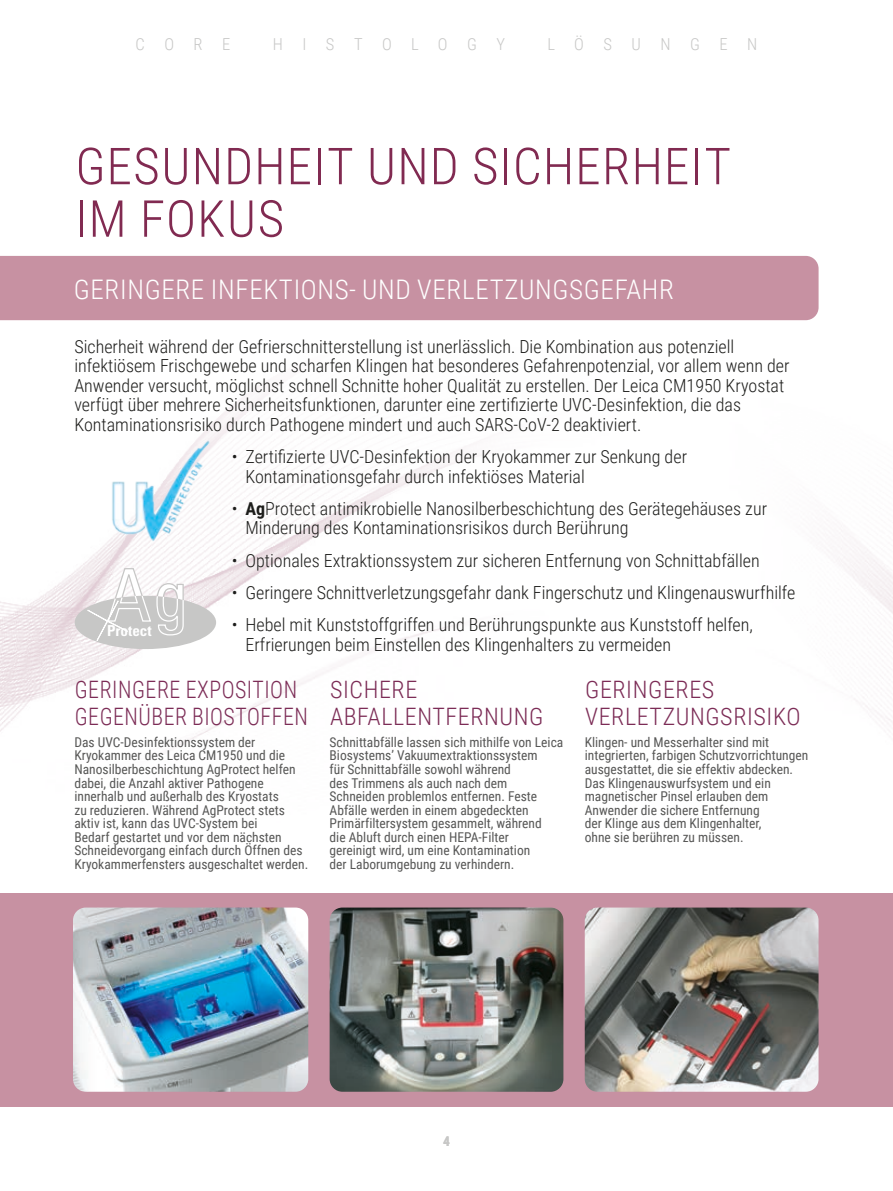
<style>
.page{position:relative;width:893px;height:1191px;background:#fff}
.page>*{position:absolute;margin:0;border:0;box-sizing:border-box;transform-origin:0 0}
.t1{font:300 51px/52.5px "Roboto Condensed";letter-spacing:.025em;color:#812a51}
.t2{font:300 27px "Roboto Condensed";letter-spacing:.025em;color:#fff}
.t3{font:300 24px/27px "Roboto Condensed";letter-spacing:.025em;color:#7c2c56}
.t4{font:300 24px/27px "Roboto Condensed";letter-spacing:.025em;color:#7c2c56;scale:.91 1}
.t5{font:300 18px/19.5px "Roboto Condensed";color:#1d1d1b}
.t6{font:300 16.5px "Roboto Condensed";letter-spacing:1.185em;color:#c7c7c6}
.t7{font:700 condensed 15.15px "Univers";color:#fff}
.t8{font:13.5px/13.5px "Roboto Condensed";color:#575756}
.t9{font:700 13.5px "Roboto Condensed";color:#c7c7c6}
.s1{font-weight:700}
</style>
<div class="page">
<img style="left:0;top:255px;width:893px;height:493px">
<div style="left:0;top:256px;width:819px;height:64px;background:#c791a2"></div>
<div style="left:0;top:893px;width:893px;height:213px;background:#c791a2"></div>
<img style="left:73px;top:907px;width:235px;height:184px">
<img style="left:330px;top:907px;width:233px;height:184px">
<img style="left:585px;top:907px;width:233px;height:184px">
<svg style="left:73px;top:564px;width:145px;height:88px"></svg>
<img style="left:94px;top:434px;width:125px;height:121px">
<p class="t6" style="left:135px;top:32px;width:97px">CORE</p>
<p class="t6" style="left:273px;top:32px;width:234px">HISTOLOGY</p>
<p class="t6" style="left:547px;top:32px;width:211px">LÖSUNGEN</p>
<h1 class="t1" style="left:75px;top:138px;width:657px">GESUNDHEIT UND SICHERHEIT<br>IM FOKUS</h1>
<h2 class="t2" style="left:74px;top:270px;width:602px">GERINGERE INFEKTIONS- UND VERLETZUNGSGEFAHR</h2>
<p class="t5" style="left:74px;top:336px;width:717px">Sicherheit während der Gefrierschnitterstellung ist unerlässlich. Die Kombination aus potenziell infektiösem Frischgewebe und scharfen Klingen hat besonderes Gefahrenpotenzial, vor allem wenn der Anwender versucht, möglichst schnell Schnitte hoher Qualität zu erstellen. Der Leica CM1950 Kryostat verfügt über mehrere Sicherheitsfunktionen, darunter eine zertifizierte UVC-Desinfektion, die das Kontaminationsrisiko durch Pathogene mindert und auch SARS‑CoV‑2 deaktiviert.</p>
<h3 class="t5" style="left:245px;top:446px;width:443px;text-indent:-14px">• Zertifizierte UVC-Desinfektion der Kryokammer zur Senkung der<br>Kontaminationsgefahr durch infektiöses Material</h3>
<h3 class="t5" style="left:245px;top:498px;width:523px;text-indent:-14px">• <span class="s1">Ag</span>Protect antimikrobielle Nanosilberbeschichtung des Gerätegehäuses zur<br>Minderung des Kontaminationsrisikos durch Berührung</h3>
<h3 class="t5" style="left:232px;top:550px;width:529px">• Optionales Extraktionssystem zur sicheren Entfernung von Schnittabfällen</h3>
<h3 class="t5" style="left:232px;top:582px;width:565px">• Geringere Schnittverletzungsgefahr dank Fingerschutz und Klingenauswurfhilfe</h3>
<h3 class="t5" style="left:245px;top:614px;width:509px;text-indent:-14px">• Hebel mit Kunststoffgriffen und Berührungspunkte aus Kunststoff helfen,<br>Erfrierungen beim Einstellen des Klingenhalters zu vermeiden</h3>
<h3 class="t4" style="left:75px;top:675px;width:258px">GERINGERE EXPOSITION<br>GEGENÜBER BIOSTOFFEN</h3>
<p class="t8" style="left:74px;top:735px;width:235px">Das UVC-Desinfektionssystem der Kryokammer des Leica CM1950 und die Nanosilberbeschichtung AgProtect helfen dabei, die Anzahl aktiver Pathogene innerhalb und außerhalb des Kryostats<br>zu reduzieren. Während AgProtect stets aktiv ist, kann das UVC-System bei<br>Bedarf gestartet und vor dem nächsten Schneidevorgang einfach durch Öffnen des Kryokammerfensters ausgeschaltet werden.</p>
<p class="t7" style="left:107px;top:621px;width:46px">Protect</p>
<h3 class="t3" style="left:330px;top:675px;width:215px">SICHERE<br>ABFALLENTFERNUNG</h3>
<p class="t8" style="left:330px;top:735px;width:235px">Schnittabfälle lassen sich mithilfe von Leica Biosystems’ Vakuumextraktionssystem<br>für Schnittabfälle sowohl während<br>des Trimmens als auch nach dem Schneiden problemlos entfernen. Feste Abfälle werden in einem abgedeckten Primärfiltersystem gesammelt, während<br>die Abluft durch einen HEPA-Filter<br>gereinigt wird, um eine Kontamination<br>der Laborumgebung zu verhindern.</p>
<h3 class="t3" style="left:585px;top:675px;width:217px">GERINGERES<br>VERLETZUNGSRISIKO</h3>
<p class="t8" style="left:585px;top:735px;width:225px">Klingen- und Messerhalter sind mit integrierten, farbigen Schutzvorrichtungen ausgestattet, die sie effektiv abdecken.<br>Das Klingenauswurfsystem und ein magnetischer Pinsel erlauben dem Anwender die sichere Entfernung<br>der Klinge aus dem Klingenhalter,<br>ohne sie berühren zu müssen.</p>
<p class="t9" style="left:443px;top:1132px;width:8px">4</p>
</div>
